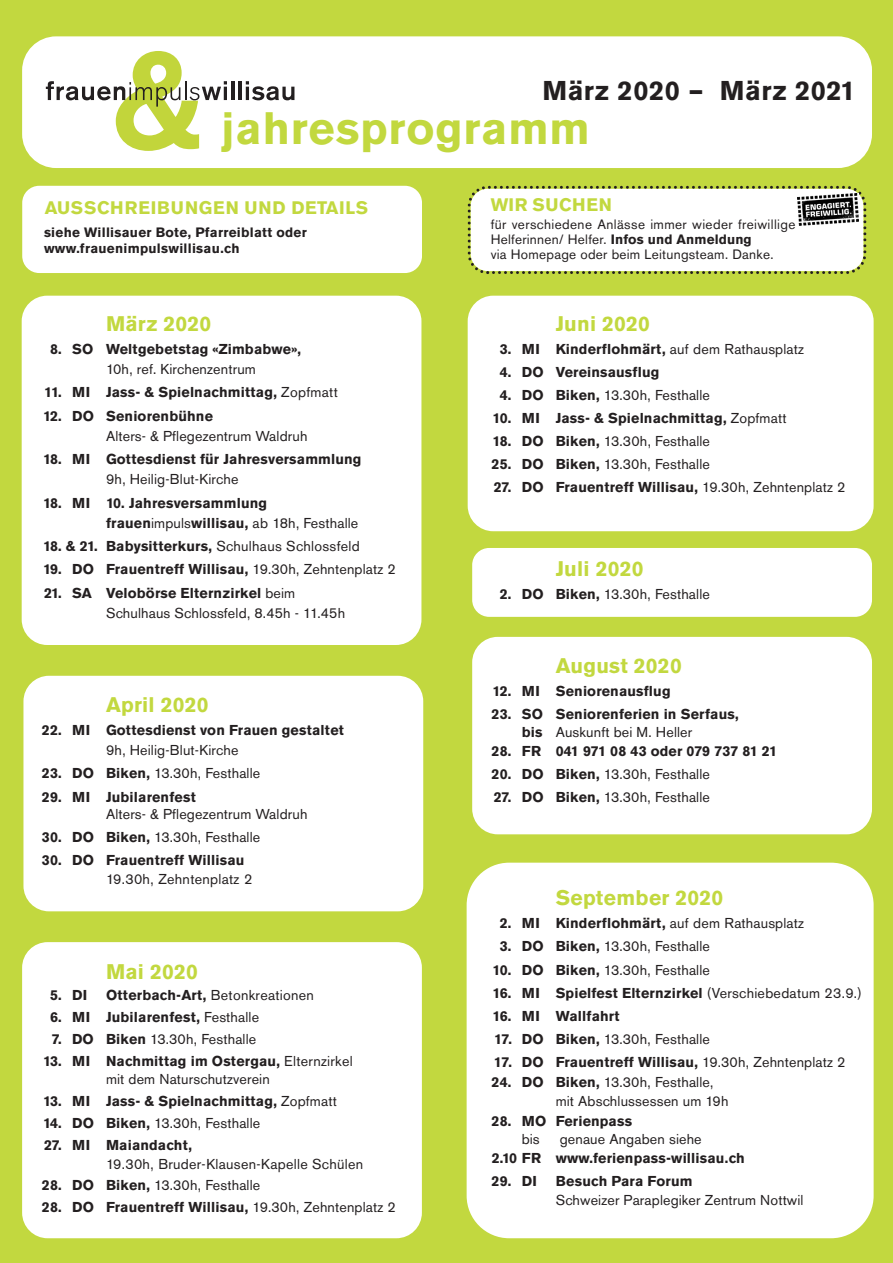
<style>
.page{position:relative;width:893px;height:1263px;background:#c2d83f}
.page>*{position:absolute;margin:0;border:0;box-sizing:border-box;transform-origin:0 0}
.t1{font:700 45px "Akzidenz Grotesk BQ";letter-spacing:.02em;color:#c2d83f}
.t2{font:700 27px "Akzidenz Grotesk BQ";letter-spacing:.02em;color:#231f20}
.t3{font:700 21px "Akzidenz Grotesk BQ";letter-spacing:.01em;color:#c2d83f}
.t4{font:700 18px "Akzidenz Grotesk BQ";letter-spacing:.04em;color:#c2d83f}
.t5{font:700 14.25px "Akzidenz Grotesk BQ";letter-spacing:.01em;color:#231f20}
.t6{font:14.25px "Akzidenz Grotesk BQ";letter-spacing:.01em;color:#231f20}
.t7{font:13.5px/15px "Akzidenz Grotesk BQ";letter-spacing:.02em;color:#231f20}
.t8{font:700 13.5px "Akzidenz Grotesk BQ";letter-spacing:.02em;color:#231f20}
.s1{font-weight:400}
.s2{font-weight:700}
</style>
<div class="page">
<div style="left:22px;top:296px;width:399px;height:349px;background:#fff;border-radius:26px"></div>
<div style="left:22px;top:186px;width:400px;height:87px;background:#fff;border-radius:17px"></div>
<svg style="left:467px;top:185px;width:400px;height:89px;background:#f4f6e9"></svg>
<div style="left:22px;top:36px;width:850px;height:132px;background:#fff;border-radius:34px"></div>
<div style="left:468px;top:296px;width:406px;height:235px;background:#fff;border-radius:26px"></div>
<div style="left:23px;top:676px;width:400px;height:235px;background:#fff;border-radius:26px"></div>
<div style="left:472px;top:548px;width:400px;height:69px;background:#fff;border-radius:17px"></div>
<div style="left:472px;top:637px;width:400px;height:197px;background:#fff;border-radius:26px"></div>
<div style="left:467px;top:863px;width:407px;height:375px;background:#fff;border-radius:43px"></div>
<div style="left:22px;top:942px;width:400px;height:296px;background:#fff;border-radius:26px"></div>
<svg style="left:46px;top:51px;width:181px;height:100px"></svg>
<hr style="left:231px;top:81px;width:3px;height:19px;background:#231f20">
<hr style="left:238px;top:81px;width:4px;height:19px;background:#231f20">
<svg style="left:246px;top:81px;width:48px;height:19px"></svg>
<img style="left:797px;top:194px;width:61px;height:32px">
<p class="t2" style="left:542px;top:81px;width:315px">März 2020 – März 2021</p>
<p class="t1" style="left:222px;top:112px;width:370px">jahresprogramm</p>
<p class="t4" style="left:45px;top:201px;width:325px">AUSSCHREIBUNGEN UND DETAILS</p>
<p class="t8" style="left:44px;top:227px;width:264px">siehe Willisauer Bote, Pfarreiblatt oder</p>
<p class="t8" style="left:44px;top:244px;width:197px">www.frauenimpulswillisau.ch</p>
<p class="t3" style="left:106px;top:316px;width:107px">März 2020</p>
<p class="t5" style="left:50px;top:344px;width:252px">8. SO Weltgebetstag «Zimbabwe»,</p>
<p class="t6" style="left:106px;top:364px;width:151px">10h, ref. Kirchenzentrum</p>
<p class="t5" style="left:44px;top:387px;width:295px">11. MI Jass- &amp; Spielnachmittag, <span class="s1">Zopfmatt</span></p>
<p class="t5" style="left:43px;top:411px;width:171px">12. DO Seniorenbühne</p>
<p class="t6" style="left:106px;top:431px;width:203px">Alters- &amp; Pflegezentrum Waldruh</p>
<p class="t5" style="left:43px;top:454px;width:320px">18. MI Gottesdienst für Jahresversammlung</p>
<p class="t6" style="left:106px;top:474px;width:134px">9h, Heilig-Blut-Kirche</p>
<p class="t5" style="left:43px;top:498px;width:226px">18. MI 10. Jahresversammlung</p>
<p class="t6" style="left:106px;top:518px;width:254px"><span class="s2">frauen</span>impuls<span class="s2">willisau,</span> ab 18h, Festhalle</p>
<p class="t5" style="left:43px;top:541px;width:318px">18. &amp; 21. Babysitterkurs, <span class="s1">Schulhaus Schlossfeld</span></p>
<p class="t5" style="left:43px;top:564px;width:354px">19. DO Frauentreff Willisau, <span class="s1">19.30h, Zehntenplatz 2</span></p>
<p class="t5" style="left:44px;top:588px;width:253px">21. SA Velobörse Elternzirkel <span class="s1">beim</span></p>
<p class="t6" style="left:106px;top:608px;width:241px">Schulhaus Schlossfeld, 8.45h - 11.45h</p>
<p class="t3" style="left:106px;top:697px;width:104px">April 2020</p>
<p class="t5" style="left:42px;top:725px;width:303px">22. MI Gottesdienst von Frauen gestaltet</p>
<p class="t6" style="left:106px;top:745px;width:134px">9h, Heilig-Blut-Kirche</p>
<p class="t6" style="left:42px;top:768px;width:220px"><span class="s2">23. DO Biken,</span> 13.30h, Festhalle</p>
<p class="t5" style="left:42px;top:792px;width:155px">29. MI Jubilarenfest</p>
<p class="t6" style="left:106px;top:809px;width:203px">Alters- &amp; Pflegezentrum Waldruh</p>
<p class="t6" style="left:42px;top:832px;width:220px"><span class="s2">30. DO Biken,</span> 13.30h, Festhalle</p>
<p class="t5" style="left:42px;top:855px;width:204px">30. DO Frauentreff Willisau</p>
<p class="t6" style="left:106px;top:874px;width:148px">19.30h, Zehntenplatz 2</p>
<p class="t3" style="left:106px;top:964px;width:94px">Mai 2020</p>
<p class="t5" style="left:50px;top:990px;width:39px">5. DI</p>
<p class="t6" style="left:106px;top:990px;width:209px"><span class="s2">Otterbach-Art,</span> Betonkreationen</p>
<p class="t5" style="left:50px;top:1012px;width:210px">6. MI Jubilarenfest, <span class="s1">Festhalle</span></p>
<p class="t6" style="left:52px;top:1034px;width:206px"><span class="s2">7. DO Biken</span> 13.30h, Festhalle</p>
<p class="t5" style="left:43px;top:1056px;width:311px">13. MI Nachmittag im Ostergau, <span class="s1">Elternzirkel</span></p>
<p class="t6" style="left:106px;top:1074px;width:165px">mit dem Naturschutzverein</p>
<p class="t5" style="left:43px;top:1096px;width:295px">13. MI Jass- &amp; Spielnachmittag, <span class="s1">Zopfmatt</span></p>
<p class="t6" style="left:43px;top:1118px;width:219px"><span class="s2">14. DO Biken,</span> 13.30h, Festhalle</p>
<p class="t5" style="left:44px;top:1140px;width:150px">27. MI Maiandacht,</p>
<p class="t6" style="left:106px;top:1158px;width:259px">19.30h, Bruder-Klausen-Kapelle Schülen</p>
<p class="t6" style="left:42px;top:1180px;width:220px"><span class="s2">28. DO Biken,</span> 13.30h, Festhalle</p>
<p class="t5" style="left:42px;top:1202px;width:355px">28. DO Frauentreff Willisau, <span class="s1">19.30h, Zehntenplatz 2</span></p>
<p class="t4" style="left:491px;top:198px;width:123px">WIR SUCHEN</p>
<p class="t7" style="left:491px;top:218px;width:306px">für verschiedene Anlässe immer wieder freiwillige<br>Helferinnen/ Helfer. <span class="s2">Infos und Anmeldung</span></p>
<p class="t7" style="left:491px;top:248px;width:284px">via Homepage oder beim Leitungsteam. Danke.</p>
<p class="t3" style="left:556px;top:316px;width:96px">Juni 2020</p>
<p class="t5" style="left:500px;top:344px;width:306px">3. MI Kinderflohmärt, <span class="s1">auf dem Rathausplatz</span></p>
<p class="t5" style="left:500px;top:367px;width:161px">4. DO Vereinsausflug</p>
<p class="t6" style="left:500px;top:390px;width:212px"><span class="s2">4. DO Biken,</span> 13.30h, Festhalle</p>
<p class="t5" style="left:493px;top:413px;width:295px">10. MI Jass- &amp; Spielnachmittag, <span class="s1">Zopfmatt</span></p>
<p class="t6" style="left:493px;top:436px;width:219px"><span class="s2">18. DO Biken,</span> 13.30h, Festhalle</p>
<p class="t6" style="left:492px;top:459px;width:220px"><span class="s2">25. DO Biken,</span> 13.30h, Festhalle</p>
<p class="t5" style="left:494px;top:482px;width:353px">27. DO Frauentreff Willisau, <span class="s1">19.30h, Zehntenplatz 2</span></p>
<p class="t3" style="left:556px;top:561px;width:89px">Juli 2020</p>
<p class="t6" style="left:500px;top:589px;width:212px"><span class="s2">2. DO Biken,</span> 13.30h, Festhalle</p>
<p class="t3" style="left:556px;top:658px;width:128px">August 2020</p>
<p class="t5" style="left:493px;top:686px;width:179px">12. MI Seniorenausflug</p>
<p class="t5" style="left:492px;top:709px;width:249px">23. SO Seniorenferien in Serfaus,</p>
<p class="t6" style="left:522px;top:727px;width:172px"><span class="s2">bis</span> Auskunft bei M. Heller</p>
<p class="t5" style="left:492px;top:746px;width:287px">28. FR 041 971 08 43 oder 079 737 81 21</p>
<p class="t6" style="left:492px;top:769px;width:220px"><span class="s2">20. DO Biken,</span> 13.30h, Festhalle</p>
<p class="t6" style="left:494px;top:792px;width:218px"><span class="s2">27. DO Biken,</span> 13.30h, Festhalle</p>
<p class="t3" style="left:556px;top:890px;width:169px">September 2020</p>
<p class="t5" style="left:500px;top:918px;width:306px">2. MI Kinderflohmärt, <span class="s1">auf dem Rathausplatz</span></p>
<p class="t6" style="left:500px;top:941px;width:212px"><span class="s2">3. DO Biken,</span> 13.30h, Festhalle</p>
<p class="t6" style="left:493px;top:964px;width:219px"><span class="s2">10. DO Biken,</span> 13.30h, Festhalle</p>
<p class="t5" style="left:493px;top:987px;width:371px">16. MI Spielfest Elternzirkel <span class="s1">(Verschiebedatum 23.9.)</span></p>
<p class="t5" style="left:493px;top:1011px;width:128px">16. MI Wallfahrt</p>
<p class="t6" style="left:494px;top:1034px;width:217px"><span class="s2">17. DO Biken,</span> 13.30h, Festhalle</p>
<p class="t5" style="left:494px;top:1057px;width:353px">17. DO Frauentreff Willisau, <span class="s1">19.30h, Zehntenplatz 2</span></p>
<p class="t6" style="left:492px;top:1077px;width:223px"><span class="s2">24. DO Biken,</span> 13.30h, Festhalle,</p>
<p class="t6" style="left:556px;top:1095px;width:174px">mit Abschlussessen um 19h</p>
<p class="t5" style="left:492px;top:1116px;width:142px">28. MO Ferienpass</p>
<p class="t6" style="left:522px;top:1134px;width:20px">bis</p>
<p class="t6" style="left:560px;top:1134px;width:143px">genaue Angaben siehe</p>
<p class="t5" style="left:492px;top:1153px;width:255px">2.10 FR www.ferienpass-willisau.ch</p>
<p class="t5" style="left:492px;top:1176px;width:47px">29. DI</p>
<p class="t5" style="left:556px;top:1176px;width:138px">Besuch Para Forum</p>
<p class="t6" style="left:556px;top:1194px;width:249px">Schweizer Paraplegiker Zentrum Nottwil</p>
</div>
